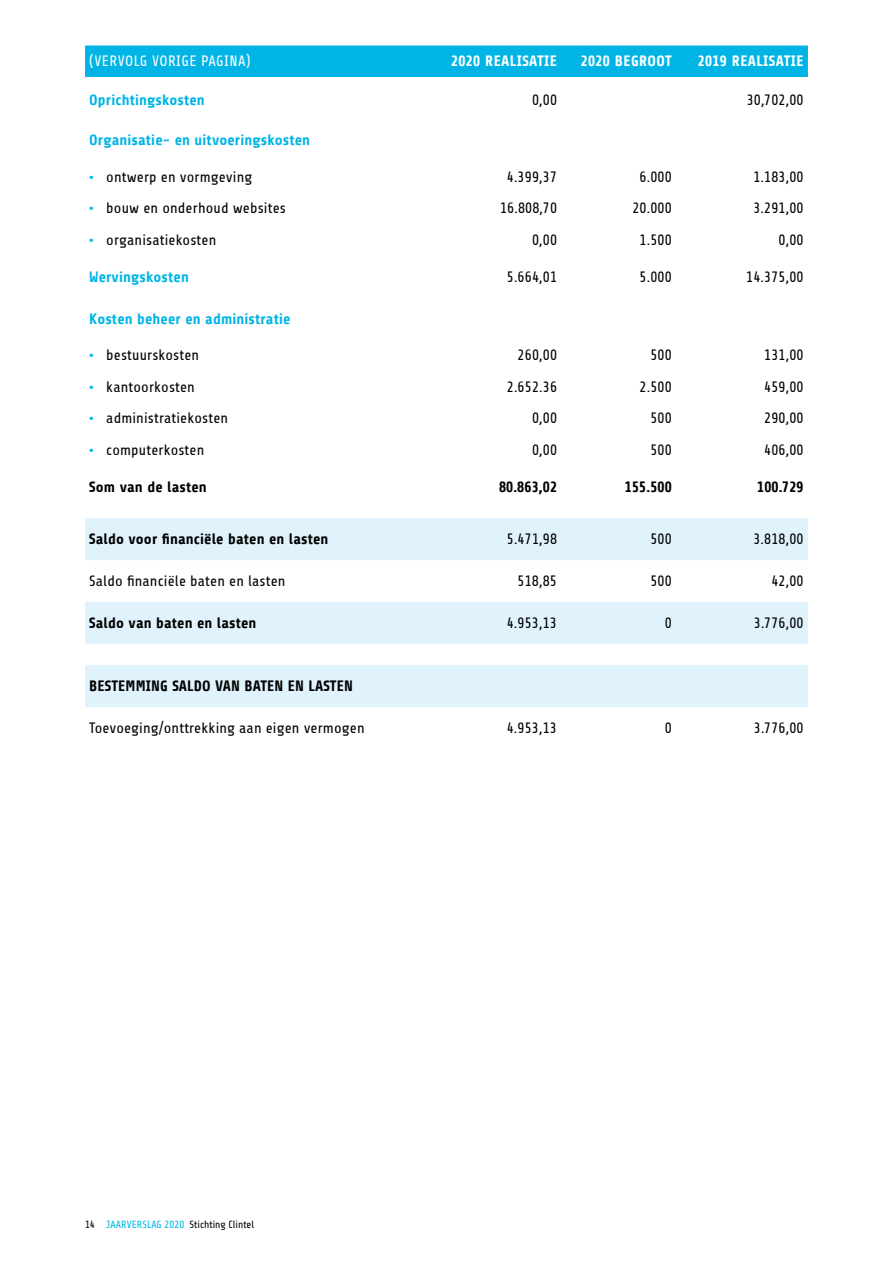
<style>
.page{position:relative;width:893px;height:1263px;background:#fff}
.page>*{position:absolute;margin:0;border:0;box-sizing:border-box;transform-origin:0 0}
.t1{font:15px "Share";letter-spacing:.01em;color:#000}
.t2{font:700 15px "Share";letter-spacing:.01em;color:#000}
.t3{font:700 15px "Share";letter-spacing:.01em;color:#00b5e5}
.t4{font:700 15px "Share";letter-spacing:.03em;color:#fff}
.t5{font:15px "Share";letter-spacing:.03em;color:#fff}
.t6{font:10.5px "Share Tech";color:#000}
.t7{font:10.5px "Share Tech";color:#00b5e5}
.s1{font-weight:700;color:#00b5e5}
.s2{color:#000}
.s3{color:#00b5e5}
</style>
<div class="page">
<div style="left:85px;top:45px;width:723px;height:32px;background:#00b5e5"></div>
<svg style="left:85px;top:518px;width:723px;height:189px;fill:#e0f2fc"></svg>
<p class="t5" style="left:89px;top:53px;width:163px">(VERVOLG VORIGE PAGINA)</p>
<p class="t4" style="left:451px;top:53px;width:107px">2020 REALISATIE</p>
<p class="t4" style="left:581px;top:53px;width:92px">2020 BEGROOT</p>
<p class="t4" style="left:698px;top:53px;width:107px">2019 REALISATIE</p>
<p class="t3" style="left:89px;top:91px;width:117px">Oprichtingskosten</p>
<p class="t1" style="left:532px;top:92px;width:27px">0,00</p>
<p class="t1" style="left:747px;top:92px;width:58px">30,702,00</p>
<p class="t3" style="left:89px;top:132px;width:222px">Organisatie- en uitvoeringskosten</p>
<p class="t1" style="left:89px;top:169px;width:164px"><span class="s1">•</span> ontwerp en vormgeving</p>
<p class="t1" style="left:507px;top:169px;width:52px">4.399,37</p>
<p class="t1" style="left:640px;top:169px;width:34px">6.000</p>
<p class="t1" style="left:753px;top:169px;width:52px">1.183,00</p>
<p class="t1" style="left:89px;top:201px;width:198px"><span class="s1">•</span> bouw en onderhoud websites</p>
<p class="t1" style="left:500px;top:201px;width:58px">16.808,70</p>
<p class="t1" style="left:632px;top:201px;width:41px">20.000</p>
<p class="t1" style="left:753px;top:201px;width:52px">3.291,00</p>
<p class="t1" style="left:89px;top:232px;width:128px"><span class="s1">•</span> organisatiekosten</p>
<p class="t1" style="left:532px;top:232px;width:27px">0,00</p>
<p class="t1" style="left:640px;top:232px;width:34px">1.500</p>
<p class="t1" style="left:779px;top:232px;width:27px">0,00</p>
<p class="t3" style="left:89px;top:268px;width:101px">Wervingskosten</p>
<p class="t1" style="left:507px;top:269px;width:52px">5.664,01</p>
<p class="t1" style="left:640px;top:269px;width:34px">5.000</p>
<p class="t1" style="left:746px;top:269px;width:59px">14.375,00</p>
<p class="t3" style="left:89px;top:310px;width:203px">Kosten beheer en administratie</p>
<p class="t1" style="left:89px;top:348px;width:111px"><span class="s1">•</span> bestuurskosten</p>
<p class="t1" style="left:518px;top:348px;width:41px">260,00</p>
<p class="t1" style="left:650px;top:348px;width:23px">500</p>
<p class="t1" style="left:764px;top:348px;width:41px">131,00</p>
<p class="t1" style="left:89px;top:379px;width:107px"><span class="s1">•</span> kantoorkosten</p>
<p class="t1" style="left:507px;top:379px;width:52px">2.652.36</p>
<p class="t1" style="left:640px;top:379px;width:34px">2.500</p>
<p class="t1" style="left:764px;top:379px;width:41px">459,00</p>
<p class="t1" style="left:89px;top:411px;width:140px"><span class="s1">•</span> administratiekosten</p>
<p class="t1" style="left:532px;top:411px;width:27px">0,00</p>
<p class="t1" style="left:650px;top:411px;width:23px">500</p>
<p class="t1" style="left:764px;top:411px;width:41px">290,00</p>
<p class="t1" style="left:89px;top:442px;width:117px"><span class="s1">•</span> computerkosten</p>
<p class="t1" style="left:532px;top:442px;width:27px">0,00</p>
<p class="t1" style="left:650px;top:442px;width:23px">500</p>
<p class="t1" style="left:764px;top:442px;width:41px">406,00</p>
<p class="t2" style="left:89px;top:478px;width:119px">Som van de lasten</p>
<p class="t2" style="left:499px;top:478px;width:60px">80.863,02</p>
<p class="t2" style="left:625px;top:478px;width:48px">155.500</p>
<p class="t2" style="left:757px;top:478px;width:48px">100.729</p>
<p class="t2" style="left:89px;top:531px;width:241px">Saldo voor financiële baten en lasten</p>
<p class="t1" style="left:507px;top:531px;width:52px">5.471,98</p>
<p class="t1" style="left:650px;top:531px;width:23px">500</p>
<p class="t1" style="left:753px;top:531px;width:52px">3.818,00</p>
<p class="t1" style="left:89px;top:573px;width:198px">Saldo financiële baten en lasten</p>
<p class="t1" style="left:518px;top:573px;width:41px">518,85</p>
<p class="t1" style="left:650px;top:573px;width:23px">500</p>
<p class="t1" style="left:771px;top:573px;width:34px">42,00</p>
<p class="t2" style="left:89px;top:615px;width:169px">Saldo van baten en lasten</p>
<p class="t1" style="left:507px;top:615px;width:52px">4.953,13</p>
<p class="t1" style="left:665px;top:615px;width:9px">0</p>
<p class="t1" style="left:754px;top:615px;width:51px">3.776,00</p>
<p class="t2" style="left:89px;top:678px;width:265px">BESTEMMING SALDO VAN BATEN EN LASTEN</p>
<p class="t1" style="left:89px;top:720px;width:277px">Toevoeging/onttrekking aan eigen vermogen</p>
<p class="t1" style="left:507px;top:720px;width:52px">4.953,13</p>
<p class="t1" style="left:665px;top:720px;width:9px">0</p>
<p class="t1" style="left:754px;top:720px;width:51px">3.776,00</p>
<p class="t7" style="left:85px;top:1219px;width:28px"><span class="s2">14</span> JAARVERSLAG</p>
<p class="t6" style="left:165px;top:1219px;width:91px"><span class="s3">2020</span> STICHTING CLINTEL</p>
</div>
